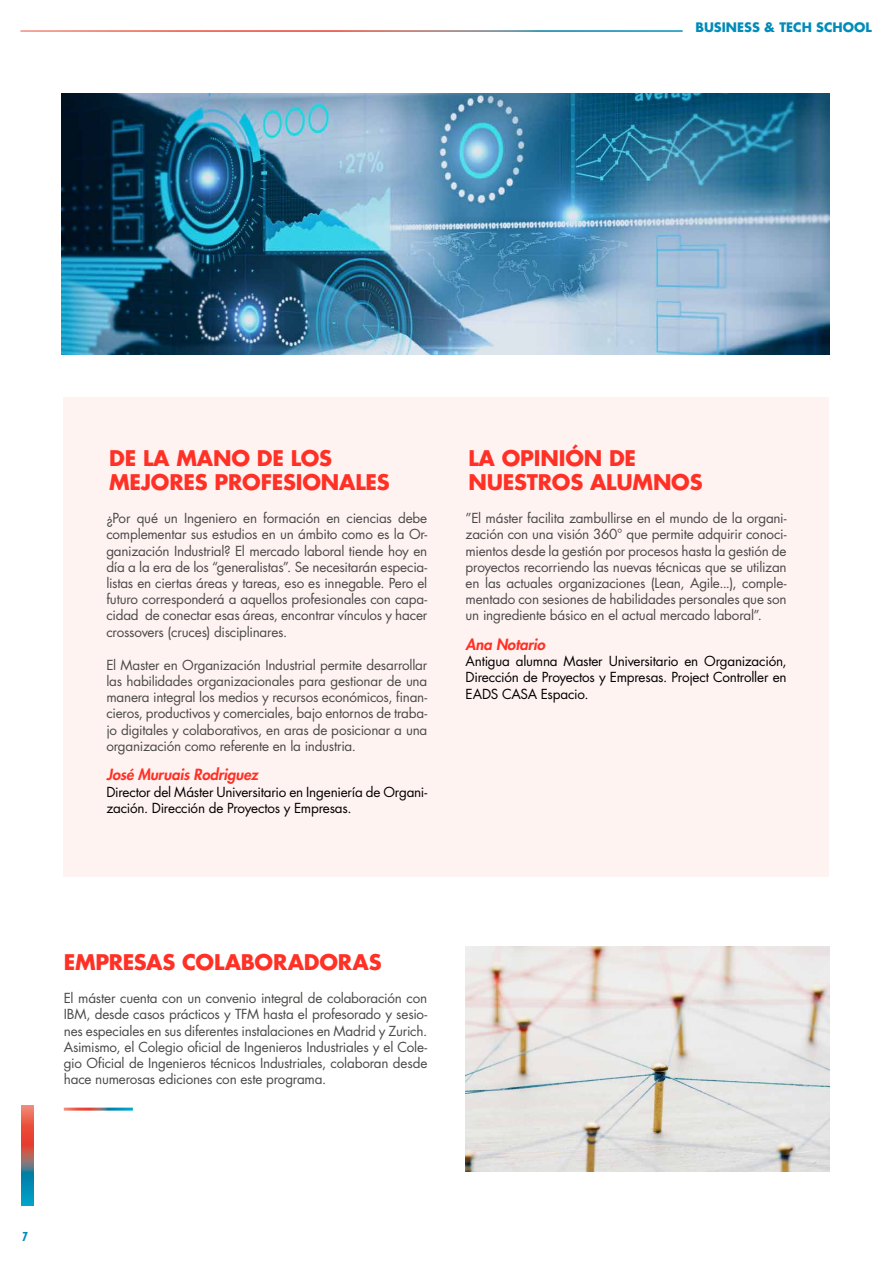
<style>
.page{position:relative;width:893px;height:1263px;background:#fff}
.page>*{position:absolute;margin:0;border:0;box-sizing:border-box;transform-origin:0 0}
.t1{font:700 21px/24px "Futura Std";letter-spacing:-.01em;color:#ff3126}
.t2{font:italic 800 15px "Futura Std";letter-spacing:-.01em;color:#ff3126}
.t3{font:13.5px/16.2px "Futura Std";letter-spacing:-.015em;color:#4a4a49;text-align:justify}
.t4{font:13.5px/16.2px "Futura Std";letter-spacing:-.02em;color:#000}
.t5{font:700 12.75px "Futura Std";color:#008bb9}
.t6{font:700 condensed 12px "Futura Std";color:#008bb9}
</style>
<div class="page">
<div style="left:21px;top:1106px;width:12px;height:21px;background:#f18a7c"></div>
<div style="left:21px;top:1107px;width:12px;height:21px;background:#f08475"></div>
<div style="left:21px;top:1109px;width:12px;height:21px;background:#f08271"></div>
<div style="left:21px;top:1110px;width:12px;height:21px;background:#ef7c6a"></div>
<div style="left:21px;top:1112px;width:12px;height:21px;background:#ee7562"></div>
<div style="left:21px;top:1115px;width:12px;height:21px;background:#ed6c58"></div>
<div style="left:21px;top:1117px;width:12px;height:21px;background:#ec6650"></div>
<div style="left:21px;top:1120px;width:12px;height:21px;background:#eb5d46"></div>
<div style="left:21px;top:1123px;width:12px;height:21px;background:#ea533d"></div>
<div style="left:21px;top:1125px;width:12px;height:21px;background:#e94d37"></div>
<div style="left:21px;top:1129px;width:12px;height:21px;background:#e94835"></div>
<div style="left:21px;top:1133px;width:12px;height:21px;background:#e84433"></div>
<div style="left:21px;top:1137px;width:12px;height:21px;background:#e83f31"></div>
<div style="left:21px;top:1146px;width:12px;height:21px;background:#e34134"></div>
<div style="left:21px;top:1147px;width:12px;height:21px;background:#df4637"></div>
<div style="left:21px;top:1148px;width:12px;height:21px;background:#db4a3b"></div>
<div style="left:21px;top:1149px;width:12px;height:21px;background:#d55040"></div>
<div style="left:21px;top:1150px;width:12px;height:21px;background:#d15445"></div>
<div style="left:21px;top:1151px;width:12px;height:21px;background:#cb594a"></div>
<div style="left:21px;top:1152px;width:12px;height:21px;background:#c75c4d"></div>
<div style="left:21px;top:1153px;width:12px;height:21px;background:#c25f51"></div>
<div style="left:21px;top:1154px;width:12px;height:21px;background:#bc6357"></div>
<div style="left:21px;top:1155px;width:12px;height:21px;background:#b7665a"></div>
<div style="left:21px;top:1156px;width:12px;height:21px;background:#b1695e"></div>
<div style="left:21px;top:1157px;width:12px;height:21px;background:#aa6b63"></div>
<div style="left:21px;top:1158px;width:12px;height:21px;background:#a56e67"></div>
<div style="left:21px;top:1159px;width:12px;height:21px;background:#9d716c"></div>
<div style="left:21px;top:1160px;width:12px;height:21px;background:#977270"></div>
<div style="left:21px;top:1161px;width:12px;height:21px;background:#917473"></div>
<div style="left:21px;top:1162px;width:12px;height:21px;background:#887679"></div>
<div style="left:21px;top:1163px;width:12px;height:21px;background:#81777c"></div>
<div style="left:21px;top:1164px;width:12px;height:21px;background:#777980"></div>
<div style="left:21px;top:1165px;width:12px;height:21px;background:#6f7a84"></div>
<div style="left:21px;top:1166px;width:12px;height:21px;background:#667b87"></div>
<div style="left:21px;top:1167px;width:12px;height:21px;background:#597c8c"></div>
<div style="left:21px;top:1168px;width:12px;height:21px;background:#4f7d8f"></div>
<div style="left:21px;top:1169px;width:12px;height:21px;background:#447d92"></div>
<div style="left:21px;top:1170px;width:12px;height:21px;background:#2f7e96"></div>
<div style="left:21px;top:1171px;width:12px;height:21px;background:#187e9a"></div>
<div style="left:21px;top:1172px;width:12px;height:21px;background:#007fa0"></div>
<div style="left:21px;top:1174px;width:12px;height:21px;background:#007fa7"></div>
<div style="left:21px;top:1176px;width:12px;height:21px;background:#0081ab"></div>
<div style="left:21px;top:1179px;width:12px;height:21px;background:#0085af"></div>
<div style="left:21px;top:1182px;width:12px;height:21px;background:#0089b2"></div>
<div style="left:21px;top:1184px;width:12px;height:21px;background:#0097bf"></div>
<div style="left:64px;top:398px;width:765px;height:479px;background:#fff3f2"></div>
<img style="left:62px;top:94px;width:767px;height:260px">
<img style="left:466px;top:946px;width:363px;height:225px">
<p class="t5" style="left:695px;top:19px;width:178px">BUSINESS &amp; TECH SCHOOL</p>
<h1 class="t1" style="left:109px;top:446px;width:282px">DE LA MANO DE LOS<br>MEJORES PROFESIONALES</h1>
<p class="t3" style="left:106px;top:510px;width:322px">¿Por qué un Ingeniero en formación en ciencias debe complementar sus estudios en un ámbito como es la Or&shy;ganización Industrial? El mercado laboral tiende hoy en día a la era de los “generalistas”. Se necesitarán especia&shy;listas en ciertas áreas y tareas, eso es innegable. Pero el futuro corresponderá a aquellos profesionales con capa&shy;cidad de conectar esas áreas, encontrar vínculos y hacer crossovers (cruces) disciplinares.</p>
<p class="t3" style="left:106px;top:657px;width:323px">El Master en Organización Industrial permite desarrollar las habilidades organizacionales para gestionar de una manera integral los medios y recursos económicos, finan&shy;cieros, productivos y comerciales, bajo entornos de traba&shy;jo digitales y colaborativos, en aras de posicionar a una organización como referente en la industria.</p>
<p class="t2" style="left:106px;top:765px;width:153px">José Muruais Rodriguez</p>
<p class="t4" style="left:106px;top:784px;width:322px">Director del Máster Universitario en Ingeniería de Organi&shy;zación. Dirección de Proyectos y Empresas.</p>
<h1 class="t1" style="left:468px;top:446px;width:236px">LA OPINIÓN DE<br>NUESTROS ALUMNOS</h1>
<p class="t3" style="left:466px;top:510px;width:323px">”El máster facilita zambullirse en el mundo de la organi&shy;zación con una visión 360° que permite adquirir conoci&shy;mientos desde la gestión por procesos hasta la gestión de proyectos recorriendo las nuevas técnicas que se utilizan en las actuales organizaciones (Lean, Agile...), comple&shy;mentado con sesiones de habilidades personales que son un ingrediente básico en el actual mercado laboral”.</p>
<p class="t2" style="left:466px;top:635px;width:81px">Ana Notario</p>
<p class="t4" style="left:466px;top:653px;width:323px;text-align:justify">Antigua alumna Master Universitario en Organización, Dirección de Proyectos y Empresas. Project Controller en EADS CASA Espacio.</p>
<h1 class="t1" style="left:64px;top:950px;width:320px">EMPRESAS COLABORADORAS</h1>
<p class="t3" style="left:64px;top:990px;width:365px">El máster cuenta con un convenio integral de colaboración con IBM, desde casos prácticos y TFM hasta el profesorado y sesio&shy;nes especiales en sus diferentes instalaciones en Madrid y Zurich.<br>Asimismo, el Colegio oficial de Ingenieros Industriales y el Cole&shy;gio Oficial de Ingenieros técnicos Industriales, colaboran desde hace numerosas ediciones con este programa.</p>
<p class="t6" style="left:22px;top:1229px;width:7px">7</p>
</div>
